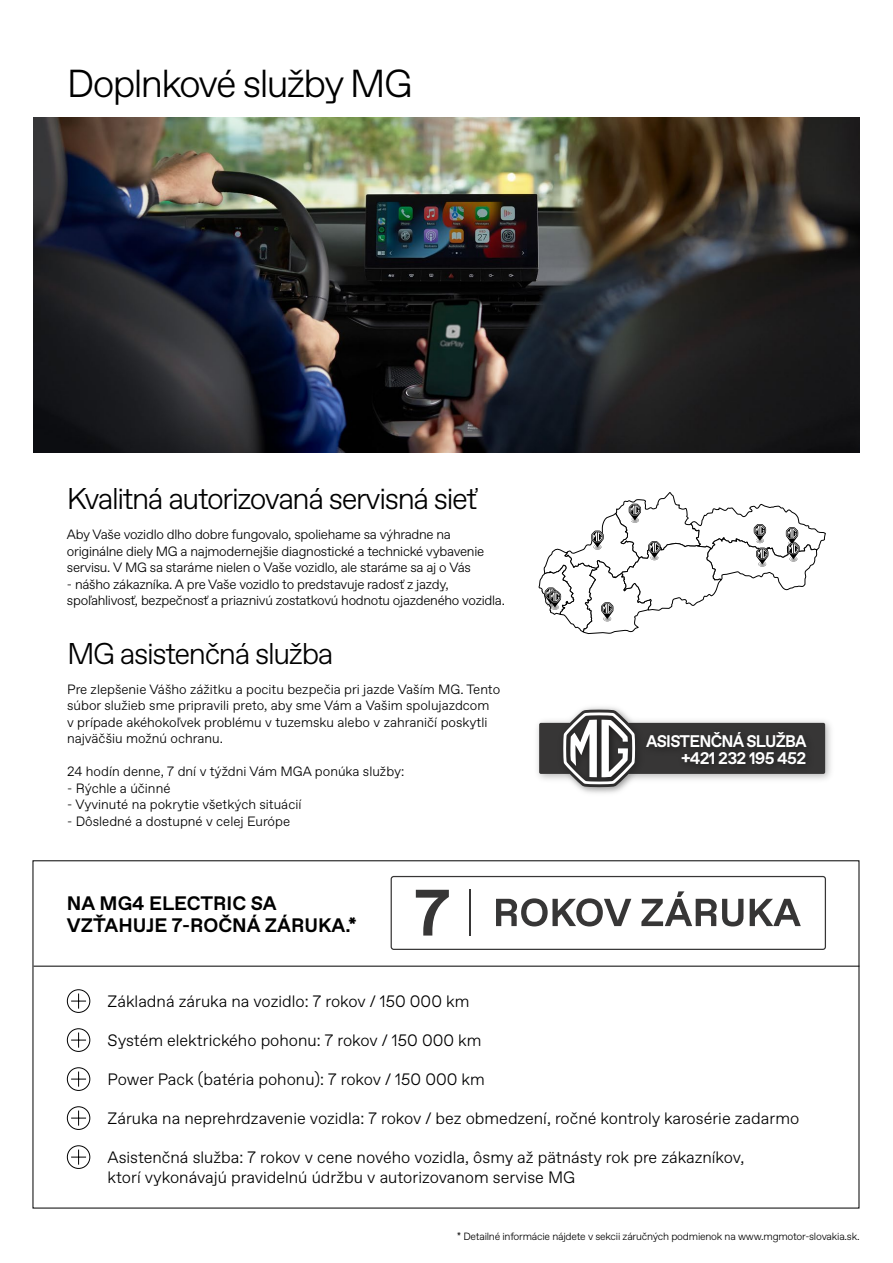
<style>
.page{position:relative;width:893px;height:1263px;background:#fff}
.page>*{position:absolute;margin:0;border:0;box-sizing:border-box;transform-origin:0 0}
.t1{font:300 39px "Favorit Std";letter-spacing:-.045em;color:#000}
.t2{font:300 30px "Favorit Std";letter-spacing:-.045em;color:#000}
.t3{font:700 19.5px/22.5px "Favorit Std";color:#000}
.t4{font:700 16.8px/16.8px "Favorit Std";letter-spacing:-.045em;color:#fff;text-align:right;scale:.96 1}
.t5{font:300 16.5px/19.5px "Favorit Std";color:#000}
.t6{font:300 13.5px/16.5px "Favorit Std";color:#000}
.t7{font:300 13.5px/16.5px "Favorit Std";letter-spacing:-.02em;color:#000}
.t8{font:300 10.5px "Favorit Std";letter-spacing:-.02em;color:#000}
</style>
<div class="page">
<img style="left:33px;top:118px;width:827px;height:334px">
<hr style="left:34px;top:966px;width:825px;height:1px;background:#000">
<svg style="left:67px;top:989px;width:24px;height:24px"></svg>
<svg style="left:67px;top:1028px;width:24px;height:24px"></svg>
<svg style="left:67px;top:1067px;width:24px;height:24px"></svg>
<svg style="left:67px;top:1106px;width:24px;height:24px"></svg>
<svg style="left:67px;top:1145px;width:24px;height:24px"></svg>
<svg style="left:539px;top:492px;width:287px;height:142px"></svg>
<img style="left:537px;top:721px;width:294px;height:58px">
<img style="left:577px;top:707px;width:47px;height:86px">
<svg style="left:539px;top:710px;width:286px;height:77px"></svg>
<img style="left:637px;top:723px;width:182px;height:59px">
<svg style="left:391px;top:876px;width:435px;height:74px"></svg>
<h1 class="t1" style="left:67px;top:58px;width:347px">Doplnkové služby MG</h1>
<h2 class="t2" style="left:67px;top:479px;width:412px">Kvalitná autorizovaná servisná sieť</h2>
<p class="t7" style="left:67px;top:526px;width:419px">Aby Vaše vozidlo dlho dobre fungovalo, spoliehame sa výhradne na originálne diely MG a najmodernejšie diagnostické a technické vybavenie servisu. V MG sa staráme nielen o Vaše vozidlo, ale staráme sa aj o Vás</p>
<p class="t7" style="left:67px;top:575px;width:439px">- nášho zákazníka. A pre Vaše vozidlo to predstavuje radosť z jazdy, spoľahlivosť, bezpečnosť a priaznivú zostatkovú hodnotu ojazdeného vozidla.</p>
<h2 class="t2" style="left:67px;top:633px;width:268px">MG asistenčná služba</h2>
<p class="t6" style="left:67px;top:680px;width:435px">Pre zlepšenie Vášho zážitku a pocitu bezpečia pri jazde Vaším MG. Tento súbor služieb sme pripravili preto, aby sme Vám a Vašim spolujazdcom<br>v prípade akéhokoľvek problému v tuzemsku alebo v zahraničí poskytli najväčšiu možnú ochranu.</p>
<p class="t6" style="left:67px;top:763px;width:339px">24 hodín denne, 7 dní v týždni Vám MGA ponúka služby:</p>
<p class="t6" style="left:67px;top:779px;width:105px">- Rýchle a účinné</p>
<p class="t6" style="left:67px;top:796px;width:236px">- Vyvinuté na pokrytie všetkých situácií</p>
<p class="t6" style="left:67px;top:812px;width:225px">- Dôsledné a dostupné v celej Európe</p>
<p class="t3" style="left:67px;top:892px;width:292px">NA MG4 ELECTRIC SA<br>VZŤAHUJE 7-ROČNÁ ZÁRUKA.*</p>
<p class="t4" style="left:646px;top:733px;width:169px">ASISTENČNÁ SLUŽBA +421 232 195 452</p>
<p class="t5" style="left:108px;top:991px;width:363px">Základná záruka na vozidlo: 7 rokov / 150 000 km</p>
<p class="t5" style="left:108px;top:1030px;width:375px">Systém elektrického pohonu: 7 rokov / 150 000 km</p>
<p class="t5" style="left:108px;top:1069px;width:379px">Power Pack (batéria pohonu): 7 rokov / 150 000 km</p>
<p class="t5" style="left:108px;top:1108px;width:693px">Záruka na neprehrdzavenie vozidla: 7 rokov / bez obmedzení, ročné kontroly karosérie zadarmo</p>
<p class="t5" style="left:108px;top:1147px;width:638px">Asistenčná služba: 7 rokov v cene nového vozidla, ôsmy až pätnásty rok pre zákazníkov, ktorí vykonávajú pravidelnú údržbu v autorizovanom servise MG</p>
<p class="t8" style="left:457px;top:1229px;width:404px">* Detailné informácie nájdete v sekcii záručných podmienok na www.mgmotor-slovakia.sk.</p>
</div>
